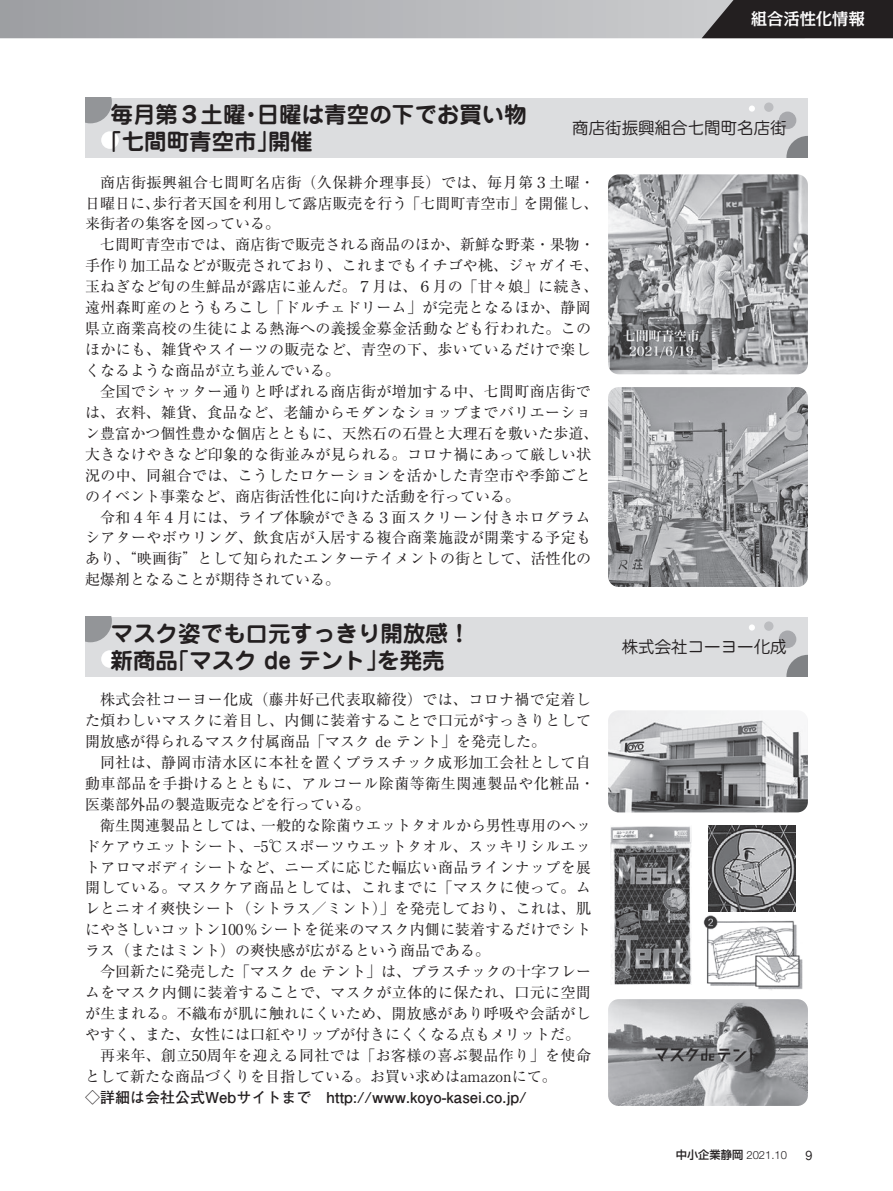
<style>
.page{position:relative;width:893px;height:1191px;background:#fff}
.page>*{position:absolute;margin:0;border:0;box-sizing:border-box;transform-origin:0 0}
.t1{font:700 22.5px "Jun 501 Pro";color:#231f20}
.t2{font:16.5px "Jun 201 Pro";color:#231f20}
.t3{font:500 16.5px "Kakumin Pro";letter-spacing:-.015em;color:#fff}
.t4{font:15px/21px "Ryumin Pro";letter-spacing:.01em;color:#231f20}
.t5{font:700 15px "Futo Go B101 Pro";color:#231f20}
.t6{font:15px "Ryumin Pro";letter-spacing:.035em;color:#231f20}
.t7{font:500 12.45px "Gothic BBB Pro";color:#231f20;scale:.88 1}
.t8{font:300 11.25px "Helvetica Neue LT";color:#231f20}
.s1{font-family:"Shin Go Pro";font-weight:500}
</style>
<div class="page">
<div style="left:85px;top:98px;width:723px;height:59px;background:#dcdddf"></div>
<svg style="left:85px;top:98px;width:27px;height:25px"></svg>
<div style="left:101px;top:131px;width:18px;height:18px;background:#fff;border-radius:50%"></div>
<svg style="left:786px;top:136px;width:22px;height:21px"></svg>
<div style="left:779px;top:112px;width:17px;height:17px;background:#a8a9ad;border-radius:50%"></div>
<div style="left:764px;top:102px;width:9px;height:10px;background:#bcbdc0;border-radius:50%"></div>
<div style="left:749px;top:105px;width:6px;height:7px;background:#fff;border-radius:50%"></div>
<div style="left:85px;top:617px;width:723px;height:59px;background:#dcdddf"></div>
<svg style="left:85px;top:617px;width:27px;height:25px"></svg>
<div style="left:101px;top:650px;width:18px;height:18px;background:#fff;border-radius:50%"></div>
<svg style="left:786px;top:655px;width:22px;height:21px"></svg>
<div style="left:779px;top:630px;width:17px;height:18px;background:#a8a9ad;border-radius:50%"></div>
<div style="left:764px;top:621px;width:9px;height:10px;background:#bcbdc0;border-radius:50%"></div>
<svg style="left:749px;top:624px;width:6px;height:6px"></svg>
<img style="left:608px;top:387px;width:200px;height:200px">
<img style="left:608px;top:999px;width:200px;height:107px">
<img style="left:608px;top:174px;width:200px;height:200px">
<img style="left:608px;top:710px;width:200px;height:102px">
<img style="left:610px;top:826px;width:82px;height:158px">
<img style="left:709px;top:826px;width:86px;height:85px">
<img style="left:703px;top:915px;width:99px;height:75px">
<svg style="left:0;top:0;width:893px;height:38px;background:#97979a"></svg>
<h1 class="t1" style="left:111px;top:96px;width:136px">毎月第３土曜</h1>
<h1 class="t1" style="left:257px;top:96px;width:271px">日曜は青空の下でお買い物</h1>
<h1 class="t1" style="left:240px;top:96px;width:24px">・</h1>
<h1 class="t1" style="left:99px;top:123px;width:181px">「七間町青空市」</h1>
<h1 class="t1" style="left:268px;top:123px;width:46px">開催</h1>
<p class="t3" style="left:751px;top:6px;width:116px">組合活性化情報</p>
<p class="t2" style="left:572px;top:114px;width:216px">商店街振興組合七間町名店街</p>
<p class="t4" style="left:100px;top:170px;width:500px;text-align:right">商店街振興組合七間町名店街（久保耕介理事長）では、毎月第３土曜・歩行者天国を利用して露店販売を行う「七間町青空市」を開催し、</p>
<p class="t4" style="left:85px;top:191px;width:76px">日曜日に、</p>
<p class="t4" style="left:85px;top:212px;width:197px">来街者の集客を図っている。</p>
<p class="t4" style="left:100px;top:233px;width:496px">七間町青空市では、商店街で販売される商品のほか、新鮮な野菜・果物・</p>
<p class="t4" style="left:85px;top:254px;width:515px">手作り加工品などが販売されており、これまでもイチゴや桃、ジャガイモ、</p>
<p class="t4" style="left:85px;top:275px;width:515px">玉ねぎなど旬の生鮮品が露店に並んだ。７月は、６月の「甘々娘」に続き、</p>
<p class="t4" style="left:423px;top:296px;width:170px">が完売となるほか、静岡</p>
<p class="t4" style="left:85px;top:296px;width:508px">遠州森町産のとうもろこし<br>県立商業高校の生徒による熱海への義援金募金活動なども行われた。このほかにも、雑貨やスイーツの販売など、青空の下、歩いているだけで楽しくなるような商品が立ち並んでいる。</p>
<p class="t4" style="left:85px;top:380px;width:515px;text-indent:15px">全国でシャッター通りと呼ばれる商店街が増加する中、七間町商店街では、衣料、雑貨、食品など、老舗からモダンなショップまでバリエーション豊富かつ個性豊かな個店とともに、天然石の石畳と大理石を敷いた歩道、大きなけやきなど印象的な街並みが見られる。コロナ禍にあって厳しい状況の中、同組合では、こうしたロケーションを活かした青空市や季節ごとのイベント事業など、商店街活性化に向けた活動を行っている。</p>
<p class="t4" style="left:85px;top:505px;width:508px;text-align:justify;text-indent:15px">令和４年４月には、ライブ体験ができる３面スクリーン付きホログラムシアターやボウリング、飲食店が入居する複合商業施設が開業する予定もあり、“映画街”として知られたエンターテイメントの街として、活性化の起爆剤となることが期待されている。</p>
<p class="t4" style="left:276px;top:296px;width:140px">｢ドルチェドリーム｣</p>
<h1 class="t1" style="left:111px;top:615px;width:361px">マスク姿でも口元すっきり開放感!</h1>
<h1 class="t1" style="left:167px;top:642px;width:223px">「マスク de テント」</h1>
<h1 class="t1" style="left:111px;top:642px;width:69px">新商品</h1>
<h1 class="t1" style="left:377px;top:642px;width:69px">を発売</h1>
<p class="t4" style="left:85px;top:688px;width:508px;text-align:justify;text-indent:15px">株式会社コーヨー化成（藤井好己代表取締役）では、コロナ禍で定着した煩わしいマスクに着目し、内側に装着することで口元がすっきりとして開放感が得られるマスク付属商品「マスク de テント」を発売した。</p>
<p class="t4" style="left:100px;top:750px;width:492px">同社は、静岡市清水区に本社を置くプラスチック成形加工会社として自</p>
<p class="t6" style="left:85px;top:771px;width:511px">動車部品を手掛けるとともに、アルコール除菌等衛生関連製品や化粧品・</p>
<p class="t4" style="left:85px;top:792px;width:287px">医薬部外品の製造販売などを行っている。</p>
<p class="t4" style="left:261px;top:813px;width:332px">一般的な除菌ウエットタオルから男性専用のヘッ</p>
<p class="t4" style="left:85px;top:813px;width:508px;text-indent:15px">衛生関連製品としては、<br>ドケアウエットシート、-5℃スポーツウエットタオル、スッキリシルエットアロマボディシートなど、ニーズに応じた幅広い商品ラインナップを展開している。マスクケア商品としては、これまでに「マスクに使って。ムレとニオイ爽快シート（シトラス／ミント）」を発売しており、これは、肌にやさしいコットン100％シートを従来のマスク内側に装着するだけでシトラス（またはミント）の爽快感が広がるという商品である。</p>
<p class="t4" style="left:100px;top:960px;width:492px">今回新たに発売した「マスク de テント」は、プラスチックの十字フレー</p>
<p class="t4" style="left:85px;top:981px;width:507px">ムをマスク内側に装着することで、マスクが立体的に保たれ、口元に空間</p>
<p class="t4" style="left:85px;top:1002px;width:507px">が生まれる。不織布が肌に触れにくいため、開放感があり呼吸や会話がし</p>
<p class="t4" style="left:85px;top:1022px;width:497px">やすく、また、女性には口紅やリップが付きにくくなる点もメリットだ。</p>
<p class="t4" style="left:100px;top:1043px;width:492px">再来年、創立50周年を迎える同社では「お客様の喜ぶ製品作り」を使命</p>
<p class="t4" style="left:85px;top:1064px;width:473px">として新たな商品づくりを目指している。お買い求めはamazonにて。</p>
<p class="t5" style="left:85px;top:1085px;width:443px">◇詳細は会社公式Webサイトまで　http://www.koyo-kasei.co j p. /</p>
<p class="t2" style="left:622px;top:633px;width:166px">株式会社コーヨー化成</p>
<p class="t8" style="left:676px;top:1148px;width:113px"><span class="s1">中小企業静岡</span> 2021.10</p>
<p class="t7" style="left:805px;top:1145px;width:9px">9</p>
</div>
